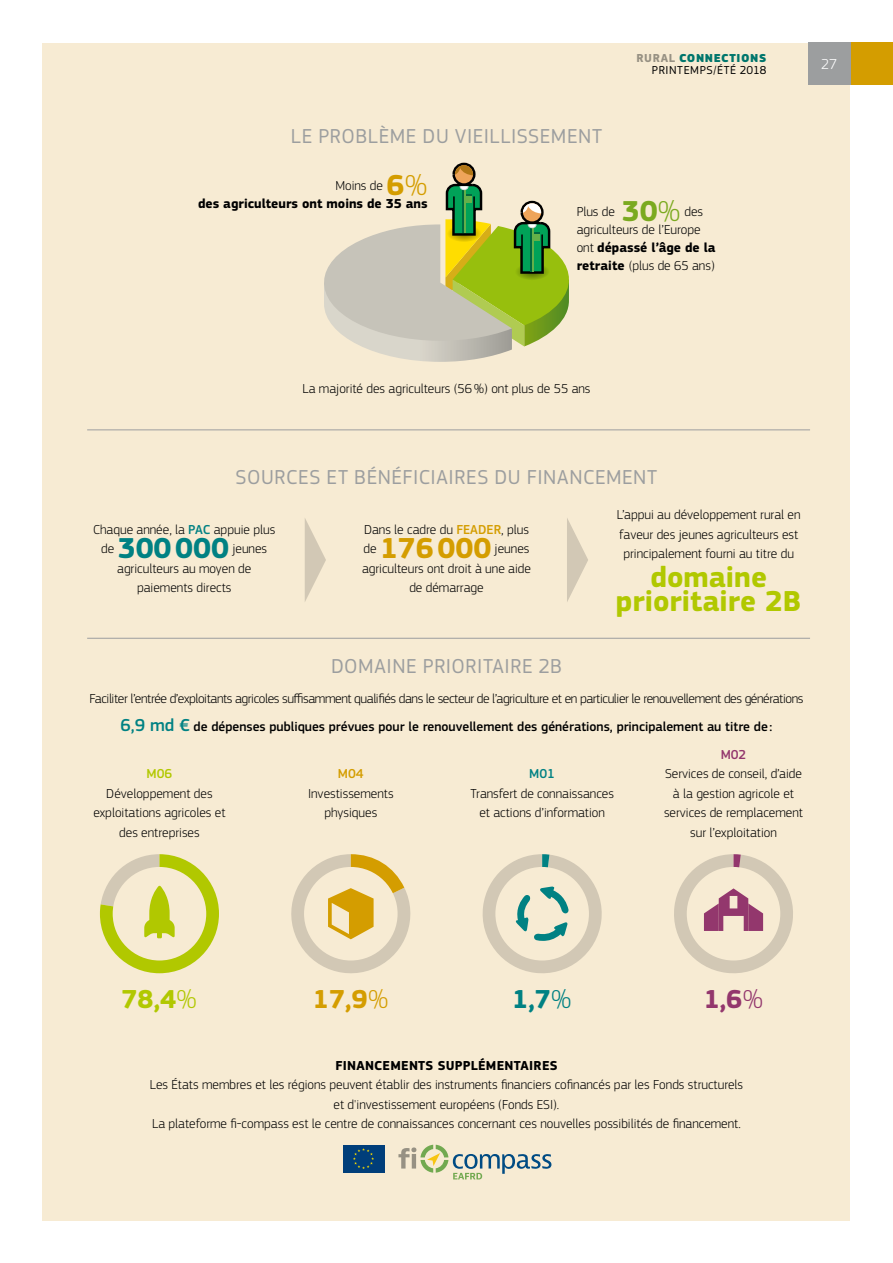
<style>
.page{position:relative;width:893px;height:1263px;background:#fff}
.page>*{position:absolute;margin:0;border:0;box-sizing:border-box;transform-origin:0 0}
.t1{font:700 30px/24px "EC Square Sans Pro";color:#b1c800;text-align:center}
.t2{font:700 30px "EC Square Sans Pro";color:#d49d00}
.t3{font:700 30px "EC Square Sans Pro";color:#008183}
.t4{font:700 30px "EC Square Sans Pro";color:#7baa20}
.t5{font:700 27px "EC Square Sans Pro";color:#b1c800}
.t6{font:700 27px "EC Square Sans Pro";color:#d49d00}
.t7{font:700 27px "EC Square Sans Pro";color:#008183}
.t8{font:700 27px "EC Square Sans Pro";color:#93376d}
.t9{font:21px "EC Square Sans Pro";letter-spacing:.025em;color:#9c9e9f}
.t10{font:300 15px "EC Square Sans Pro";color:#fff}
.t11{font:300 13.5px/19.5px "EC Square Sans Pro";color:#000;text-align:center}
.t12{font:300 13.5px/28px "EC Square Sans Pro";letter-spacing:-.03em;color:#000;text-align:center}
.t13{font:700 13.5px "EC Square Sans Pro";letter-spacing:.01em;color:#000}
.t14{font:500 13.5px "EC Square Sans Pro";color:#b1c800}
.t15{font:500 13.5px "EC Square Sans Pro";color:#d49d00}
.t16{font:500 13.5px "EC Square Sans Pro";color:#008183}
.t17{font:500 13.5px "EC Square Sans Pro";color:#93376d}
.t18{font:12px/12px "EC Square Sans Pro";letter-spacing:.05em;color:#000;text-align:right}
.s1{font-weight:700;color:#9c9e9f}
.s2{font-weight:900;color:#008183}
.s3{font-weight:300}
.s4{font-weight:700}
.s5{font-weight:500;color:#008183}
.s6{font-weight:500;color:#d49d00}
.s7{font-weight:500;font-size:18px;color:#008183}
.s8{font-weight:500}
</style>
<div class="page">
<div style="left:850px;top:43px;width:43px;height:42px;background:#d49d00"></div>
<div style="left:43px;top:43px;width:807px;height:1177px;background:#f7ebd3"></div>
<div style="left:452px;top:163px;width:23px;height:23px;border:5px solid #000;border-radius:50%"></div>
<div style="left:455px;top:165px;width:18px;height:18px;background:#eea45a;border-radius:50%"></div>
<svg style="left:455px;top:165px;width:18px;height:10px"></svg>
<svg style="left:324px;top:181px;width:245px;height:181px"></svg>
<svg style="left:100px;top:854px;width:119px;height:119px"></svg>
<svg style="left:482px;top:854px;width:120px;height:119px"></svg>
<svg style="left:291px;top:854px;width:120px;height:120px"></svg>
<svg style="left:674px;top:854px;width:119px;height:119px"></svg>
<svg style="left:305px;top:518px;width:21px;height:83px"></svg>
<svg style="left:567px;top:518px;width:21px;height:84px"></svg>
<hr style="left:87px;top:638px;width:723px;height:1px;background:#9c9e9f">
<hr style="left:87px;top:429px;width:723px;height:1px;background:#9c9e9f">
<div style="left:343px;top:1145px;width:41px;height:28px;background:#003e7a"></div>
<svg style="left:353px;top:1145px;width:198px;height:35px"></svg>
<div style="left:808px;top:43px;width:42px;height:42px;background:#9c9e9f"></div>
<p class="t18" style="left:637px;top:52px;width:131px"><span class="s1">RURAL</span> <span class="s2">CONNECTIONS<br></span>PRINTEMPS/ÉTÉ 2018</p>
<h3 class="t9" style="left:291px;top:124px;width:313px">LE PROBLÈME DU VIEILLISSEMENT</h3>
<p class="t11" style="left:335px;top:176px;width:49px">Moins de</p>
<h1 class="t2" style="left:386px;top:167px;width:43px">6<span class="s3">%</span></h1>
<p class="t13" style="left:198px;top:195px;width:231px">des agriculteurs ont moins de 35 ans</p>
<p class="t11" style="left:577px;top:202px;width:40px">Plus de</p>
<h1 class="t4" style="left:622px;top:193px;width:61px">30<span class="s3">%</span></h1>
<p class="t11" style="left:577px;top:203px;width:140px;line-height:18px;text-align:left;text-indent:108px">des agriculteurs de l’Europe ont <span class="s4">dépassé l’âge de la retraite</span> (plus de 65 ans)</p>
<p class="t10" style="left:821px;top:56px;width:18px">27</p>
<p class="t11" style="left:302px;top:379px;width:290px">La majorité des agriculteurs (56%) ont plus de 55 ans</p>
<h3 class="t9" style="left:236px;top:465px;width:423px">SOURCES ET BÉNÉFICIAIRES DU FINANCEMENT</h3>
<p class="t11" style="left:101px;top:519px;width:176px;text-align:left;text-indent:-8px">Chaque année, la <span class="s5">PAC</span> appuie plus de</p>
<h1 class="t3" style="left:118px;top:530px;width:113px">300000</h1>
<p class="t11" style="left:232px;top:539px;width:36px">jeunes</p>
<p class="t11" style="left:117px;top:558px;width:136px">agriculteurs au moyen de</p>
<p class="t11" style="left:137px;top:578px;width:96px">paiements directs</p>
<p class="t11" style="left:364px;top:519px;width:167px;text-align:left">Dans le cadre du <span class="s6">FEADER</span>, plus de</p>
<h1 class="t2" style="left:380px;top:530px;width:113px">176000</h1>
<p class="t11" style="left:495px;top:539px;width:36px">jeunes</p>
<p class="t11" style="left:362px;top:558px;width:170px">agriculteurs ont droit à une aide</p>
<p class="t11" style="left:409px;top:578px;width:76px">de démarrage</p>
<p class="t11" style="left:617px;top:505px;width:185px">L’appui au développement rural en faveur des jeunes agriculteurs est principalement fourni au titre du</p>
<h1 class="t1" style="left:616px;top:566px;width:187px">domaine prioritaire 2B</h1>
<h3 class="t9" style="left:331px;top:654px;width:232px">DOMAINE PRIORITAIRE 2B</h3>
<p class="t12" style="left:90px;top:684px;width:715px">Faciliter l’entrée d’exploitants agricoles suffisamment qualifiés dans le secteur de l’agriculture et en particulier le renouvellement des générations<br><span class="s7">6,9 md €</span> <span class="s8">de dépenses publiques prévues pour le renouvellement des générations, principalement au titre de:</span></p>
<p class="t14" style="left:147px;top:766px;width:27px">M06</p>
<p class="t11" style="left:93px;top:783px;width:134px">Développement des exploitations agricoles et des entreprises</p>
<p class="t17" style="left:721px;top:746px;width:27px">M02</p>
<p class="t11" style="left:664px;top:764px;width:141px">Services de conseil, d’aide à la gestion agricole et services de remplacement sur l’exploitation</p>
<p class="t16" style="left:529px;top:766px;width:27px">M01</p>
<p class="t11" style="left:470px;top:783px;width:145px">Transfert de connaissances et actions d’information</p>
<p class="t15" style="left:338px;top:766px;width:27px">M04</p>
<p class="t11" style="left:308px;top:783px;width:87px">Investissements physiques</p>
<h2 class="t5" style="left:122px;top:983px;width:77px">78,4<span class="s3">%</span></h2>
<h2 class="t6" style="left:313px;top:983px;width:77px">17,9<span class="s3">%</span></h2>
<h2 class="t7" style="left:512px;top:983px;width:61px">1,7<span class="s3">%</span></h2>
<h2 class="t8" style="left:704px;top:983px;width:61px">1,6<span class="s3">%</span></h2>
<p class="t13" style="left:335px;top:1057px;width:224px">FINANCEMENTS SUPPLÉMENTAIRES</p>
<p class="t11" style="left:150px;top:1075px;width:595px">Les États membres et les régions peuvent établir des instruments financiers cofinancés par les Fonds structurels et d'investissement européens (Fonds ESI).<br>La plateforme fi-compass est le centre de connaissances concernant ces nouvelles possibilités de financement.</p>
</div>
